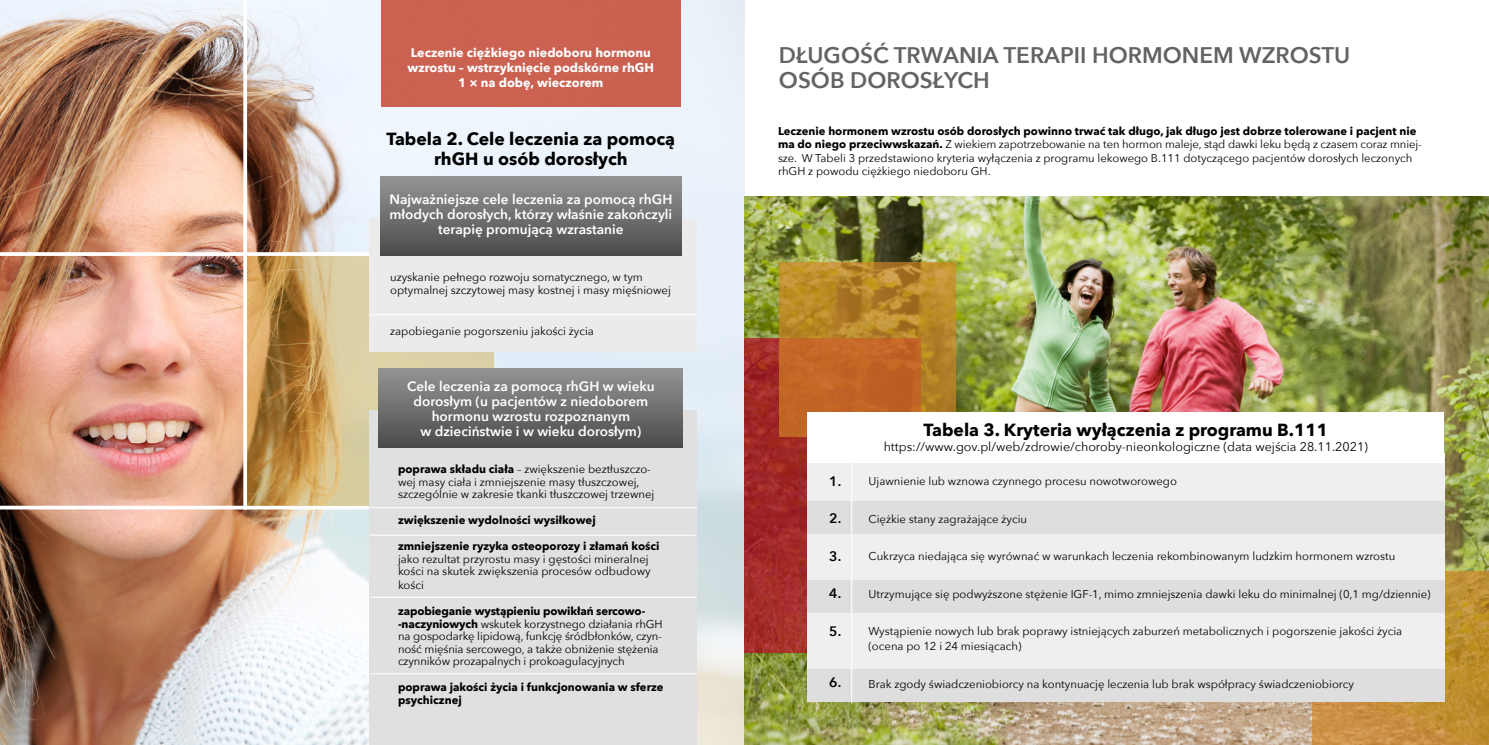
<style>
.page{position:relative;width:1489px;height:745px;background:#fff}
.page>*{position:absolute;margin:0;border:0;box-sizing:border-box;transform-origin:0 0}
.t1{font:600 22.5px/25px "Avenir Next";color:#636363}
.t2{font:700 17.5px/20px "Avenir Next";color:#000;text-align:center}
.t3{font:600 13.75px "Avenir Next";color:#000}
.t4{font:600 13.62px/15px "Avenir Next";color:#fff;text-align:center}
.t5{font:700 12.5px "Avenir Next";color:#fff}
.t6{font:12.5px "Avenir Next";color:#000}
.t7{font:11.25px/12.5px "Avenir Next";color:#000}
.t8{font:700 11.25px/12.5px "Avenir Next";color:#000}
.s1{font-weight:700}
</style>
<div class="page">
<img style="left:0;top:0;width:744px;height:744px">
<svg style="left:0;top:252px;width:369px;height:4px"></svg>
<svg style="left:243px;top:0;width:4px;height:505px"></svg>
<svg style="left:0;top:505px;width:369px;height:4px"></svg>
<svg style="left:247px;top:256px;width:247px;height:249px;background:#c6a66d"></svg>
<div style="left:370px;top:410px;width:327px;height:334px;background:#e0e0e0"></div>
<hr style="left:370px;top:507px;width:327px;height:1px;background:#fff">
<hr style="left:370px;top:596px;width:327px;height:1px;background:#fff">
<hr style="left:370px;top:672px;width:327px;height:2px;background:#fff">
<hr style="left:370px;top:534px;width:325px;height:1px;background:#fff">
<div style="left:379px;top:368px;width:303px;height:79px;background:linear-gradient(to bottom,#959595,#4b4b4b)"></div>
<div style="left:370px;top:218px;width:327px;height:133px;background:#ebebeb"></div>
<hr style="left:370px;top:314px;width:327px;height:1px;background:#fff">
<div style="left:380px;top:177px;width:301px;height:79px;background:linear-gradient(to bottom,#959595,#4b4b4b)"></div>
<div style="left:381px;top:0;width:299px;height:106px;background:#cb6151"></div>
<img style="left:744px;top:196px;width:744px;height:548px">
<svg style="left:744px;top:338px;width:63px;height:314px;background:#a02927"></svg>
<svg style="left:778px;top:262px;width:177px;height:175px;background:#ba7828"></svg>
<svg style="left:1312px;top:571px;width:176px;height:173px;background:#c3913b"></svg>
<div style="left:807px;top:453px;width:637px;height:248px;background:#efefef"></div>
<div style="left:807px;top:501px;width:637px;height:32px;background:#dedede"></div>
<div style="left:807px;top:579px;width:637px;height:33px;background:#dedede"></div>
<div style="left:807px;top:669px;width:637px;height:32px;background:#dedede"></div>
<hr style="left:851px;top:453px;width:1px;height:249px;background:#fff">
<div style="left:807px;top:412px;width:636px;height:50px;background:#fff"></div>
<p class="t5" style="left:411px;top:42px;width:241px">Leczenie ciężkiego niedoboru hormonu</p>
<p class="t5" style="left:407px;top:57px;width:248px">wzrostu – wstrzyknięcie podskórne rhGH</p>
<p class="t5" style="left:458px;top:72px;width:147px">1 × na dobę, wieczorem</p>
<p class="t2" style="left:386px;top:128px;width:290px">Tabela 2. Cele leczenia za pomocą rhGH u osób dorosłych</p>
<p class="t4" style="left:389px;top:191px;width:284px">Najważniejsze cele leczenia za pomocą rhGH młodych dorosłych, którzy właśnie zakończyli terapię promującą wzrastanie</p>
<p class="t7" style="left:390px;top:269px;width:282px;line-height:13.6px">uzyskanie pełnego rozwoju somatycznego, w tym optymalnej szczytowej masy kostnej i masy mięśniowej</p>
<p class="t7" style="left:390px;top:324px;width:205px">zapobieganie pogorszeniu jakości życia</p>
<p class="t4" style="left:407px;top:378px;width:249px">Cele leczenia za pomocą rhGH w wieku dorosłym (u pacjentów z niedoborem hormonu wzrostu rozpoznanym<br>w dzieciństwie i w wieku dorosłym)</p>
<p class="t7" style="left:398px;top:462px;width:258px"><span class="s1">poprawa składu ciała</span> – zwiększenie beztłuszczo&shy;wej masy ciała i zmniejszenie masy tłuszczowej, szczególnie w zakresie tkanki tłuszczowej trzewnej</p>
<p class="t8" style="left:398px;top:513px;width:199px">zwiększenie wydolności wysiłkowej</p>
<p class="t7" style="left:398px;top:539px;width:263px"><span class="s1">zmniejszenie ryzyka osteoporozy i złamań kości </span>jako rezultat przyrostu masy i gęstości mineralnej kości na skutek zwiększenia procesów odbudowy</p>
<p class="t7" style="left:398px;top:578px;width:27px">kości</p>
<p class="t7" style="left:398px;top:604px;width:266px"><span class="s1">zapobieganie wystąpieniu powikłań sercowo--naczyniowych</span> wskutek korzystnego działania rhGH na gospodarkę lipidową, funkcję śródbłonków, czyn&shy;ność mięśnia sercowego, a także obniżenie stężenia czynników prozapalnych i prokoagulacyjnych</p>
<p class="t8" style="left:398px;top:680px;width:267px">poprawa jakości życia i funkcjonowania w sferze psychicznej</p>
<p class="t1" style="left:778px;top:42px;width:573px">DŁUGOŚĆ TRWANIA TERAPII HORMONEM WZROSTU<br>OSÓB DOROSŁYCH</p>
<p class="t7" style="left:778px;top:124px;width:645px;line-height:13.5px"><span class="s1">Leczenie hormonem wzrostu osób dorosłych powinno trwać tak długo, jak długo jest dobrze tolerowane i pacjent nie ma do niego przeciwwskazań.</span> Z wiekiem zapotrzebowanie na ten hormon maleje, stąd dawki leku będą z czasem coraz mniej&shy;sze. W Tabeli 3 przedstawiono kryteria wyłączenia z programu lekowego B.111 dotyczącego pacjentów dorosłych leczonych rhGH z powodu ciężkiego niedoboru GH.</p>
<p class="t3" style="left:829px;top:469px;width:13px">1.</p>
<p class="t3" style="left:829px;top:506px;width:13px">2.</p>
<p class="t3" style="left:829px;top:544px;width:13px">3.</p>
<p class="t3" style="left:829px;top:581px;width:13px">4.</p>
<p class="t3" style="left:829px;top:619px;width:13px">5.</p>
<p class="t3" style="left:829px;top:670px;width:13px">6.</p>
<p class="t2" style="left:923px;top:419px;width:406px">Tabela 3. Kryteria wyłączenia z programu B.111</p>
<p class="t6" style="left:883px;top:436px;width:486px">https://www.gov.pl/web/zdrowie/choroby-nieonkologiczne (data wejścia 28.11.2021)</p>
<p class="t7" style="left:868px;top:474px;width:310px">Ujawnienie lub wznowa czynnego procesu nowotworowego</p>
<p class="t7" style="left:868px;top:511px;width:160px">Ciężkie stany zagrażające życiu</p>
<p class="t7" style="left:868px;top:549px;width:528px">Cukrzyca niedająca się wyrównać w warunkach leczenia rekombinowanym ludzkim hormonem wzrostu</p>
<p class="t7" style="left:868px;top:586px;width:563px">Utrzymujące się podwyższone stężenie IGF-1, mimo zmniejszenia dawki leku do minimalnej (0,1 mg/dziennie)</p>
<p class="t7" style="left:868px;top:623px;width:535px;line-height:15px">Wystąpienie nowych lub brak poprawy istniejących zaburzeń metabolicznych i pogorszenie jakości życia (ocena po 12 i 24 miesiącach)</p>
<p class="t7" style="left:868px;top:676px;width:487px">Brak zgody świadczeniobiorcy na kontynuację leczenia lub brak współpracy świadczeniobiorcy</p>
</div>
